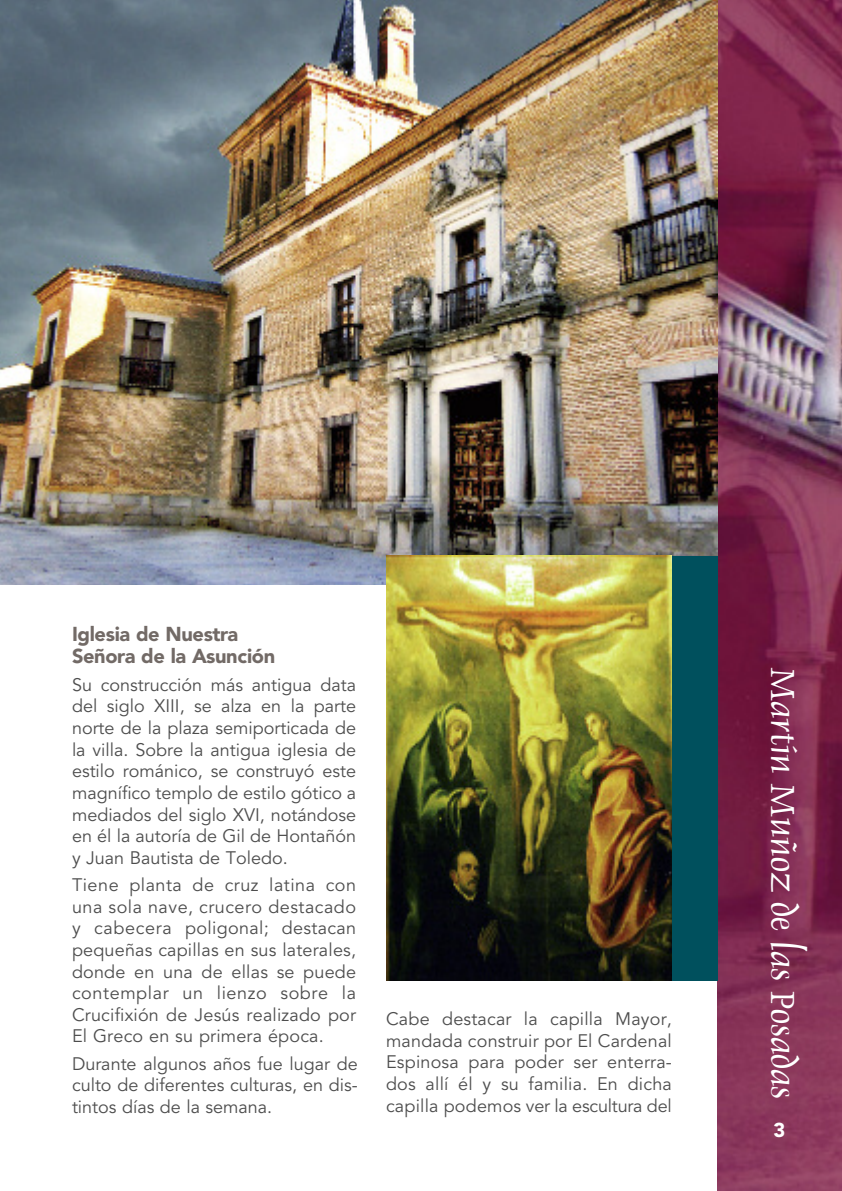
<style>
.page{position:relative;width:842px;height:1191px;background:#fff}
.page>*{position:absolute;margin:0;border:0;box-sizing:border-box;transform-origin:0 0}
.t1{font:38.8px "Dauphin Plain";color:#fff}
.t2{font:900 20px/22px "Avenir";letter-spacing:-.02em;color:#726a66}
.t3{font:900 20px "Avenir";color:#fff}
.t4{font:18px/21.6px "Avenir";color:#4d4d4d;text-align:justify}
</style>
<div class="page">
<img style="left:717px;top:0;width:125px;height:1191px">
<img style="left:0;top:0;width:717px;height:584px">
<img style="left:386px;top:556px;width:286px;height:424px">
<div style="left:672px;top:556px;width:45px;height:424px;background:#00505d"></div>
<p class="t2" style="left:72px;top:622px;width:205px">Iglesia de Nuestra<br>Señora de la Asunción</p>
<p class="t4" style="left:72px;top:674px;width:286px">Su construcción más antigua data del siglo XIII, se alza en la parte norte de la plaza semiporticada de la villa. Sobre la antigua iglesia de estilo románico, se construyó este magnífico templo de estilo gótico a mediados del siglo XVI, notándose en él la autoría de Gil de Hontañón y Juan Bautista de Toledo.</p>
<p class="t4" style="left:72px;top:874px;width:286px">Tiene planta de cruz latina con una sola nave, crucero destacado y cabecera poligonal; destacan pequeñas capillas en sus laterales, donde en una de ellas se puede contemplar un lienzo sobre la Crucifixión de Jesús realizado por El Greco en su primera época.</p>
<p class="t4" style="left:72px;top:1053px;width:287px">Durante algunos años fue lugar de culto de diferentes culturas, en dis&shy;tintos días de la semana.</p>
<p class="t4" style="left:386px;top:1008px;width:287px">Cabe destacar la capilla Mayor, mandada construir por El Cardenal Espinosa para poder ser enterra&shy;dos allí él y su familia. En dicha capilla podemos ver la escultura del</p>
<h1 class="t1" style="left:799px;top:667px;width:433px;rotate:90deg">Martín Muñoz de las Posadas</h1>
<p class="t3" style="left:774px;top:1117px;width:13px">3</p>
</div>
